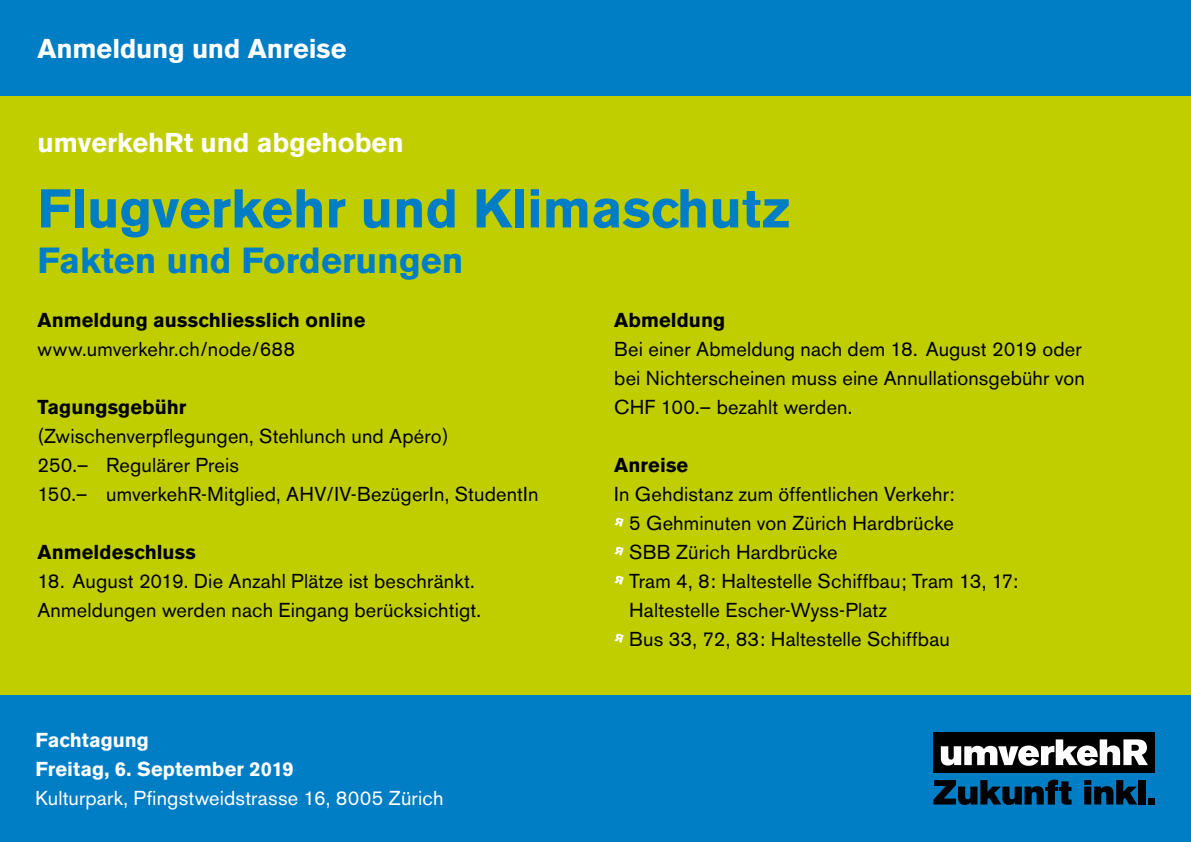
<style>
.page{position:relative;width:1191px;height:842px;background:#c0ce00}
.page>*{position:absolute;margin:0;border:0;box-sizing:border-box;transform-origin:0 0}
.t1{font:700 54px "Akzidenz Grotesk BE";color:#007ec5}
.t2{font:700 36px "Akzidenz Grotesk BE";color:#007ec5}
.t3{font:700 27px "Akzidenz Grotesk BE";color:#fff}
.t4{font:20px/29px "Akzidenz Grotesk BE";letter-spacing:.01em;color:#000}
.t5{font:700 20px "Akzidenz Grotesk BE";letter-spacing:.005em;color:#000}
.t6{font:20px "Akzidenz Grotesk BE";letter-spacing:.01em;color:#fff}
.t7{font:700 20px/29px "Akzidenz Grotesk BE";letter-spacing:.005em;color:#fff}
</style>
<div class="page">
<div style="left:0;top:0;width:1191px;height:95px;background:#007ec5"></div>
<svg style="left:614px;top:518px;width:9px;height:9px"></svg>
<svg style="left:614px;top:547px;width:9px;height:9px"></svg>
<svg style="left:614px;top:576px;width:9px;height:9px"></svg>
<svg style="left:614px;top:634px;width:9px;height:9px"></svg>
<div style="left:0;top:696px;width:1191px;height:146px;background:#007ec5"></div>
<div style="left:933px;top:732px;width:221px;height:40px;background:#000"></div>
<svg style="left:940px;top:739px;width:208px;height:27px"></svg>
<svg style="left:933px;top:780px;width:138px;height:25px"></svg>
<svg style="left:1084px;top:780px;width:53px;height:24px"></svg>
<div style="left:1138px;top:780px;width:7px;height:24px;background:#000"></div>
<svg style="left:1148px;top:798px;width:6px;height:6px"></svg>
<h3 class="t3" style="left:37px;top:33px;width:310px">Anmeldung und Anreise</h3>
<h3 class="t3" style="left:37px;top:127px;width:368px">umverkehRt und abgehoben</h3>
<h1 class="t1" style="left:37px;top:177px;width:754px">Flugverkehr und Klimaschutz</h1>
<h2 class="t2" style="left:37px;top:240px;width:427px">Fakten und Forderungen</h2>
<p class="t5" style="left:37px;top:308px;width:329px">Anmeldung ausschliesslich online</p>
<p class="t4" style="left:37px;top:334px;width:259px">www.umverkehr.ch/node/688</p>
<p class="t5" style="left:37px;top:395px;width:151px">Tagungsgebühr</p>
<p class="t4" style="left:37px;top:421px;width:503px">(Zwischenverpflegungen, Stehlunch und Apéro)<br>250.– Regulärer Preis<br>150.– umverkehR-Mitglied, AHV/IV-BezügerIn, StudentIn</p>
<p class="t5" style="left:37px;top:540px;width:160px">Anmeldeschluss</p>
<p class="t4" style="left:37px;top:566px;width:445px">18. August 2019. Die Anzahl Plätze ist beschränkt.<br>Anmeldungen werden nach Eingang berücksichtigt.</p>
<p class="t7" style="left:35px;top:726px;width:260px">Fachtagung<br>Freitag, 6. September 2019</p>
<p class="t6" style="left:35px;top:786px;width:409px">Kulturpark, Pfingstweidstrasse 16, 8005 Zürich</p>
<p class="t5" style="left:614px;top:308px;width:112px">Abmeldung</p>
<p class="t4" style="left:614px;top:334px;width:472px">Bei einer Abmeldung nach dem 18. August 2019 oder bei Nichterscheinen muss eine Annullationsgebühr von<br>CHF 100.– bezahlt werden.</p>
<p class="t5" style="left:614px;top:453px;width:76px">Anreise</p>
<p class="t4" style="left:629px;top:479px;width:390px;text-indent:-15px">In Gehdistanz zum öffentlichen Verkehr:<br>5 Gehminuten von Zürich Hardbrücke<br>SBB Zürich Hardbrücke<br>Tram 4, 8: Haltestelle Schiffbau; Tram 13, 17:<br>Haltestelle Escher-Wyss-Platz<br>Bus 33, 72, 83: Haltestelle Schiffbau</p>
</div>
